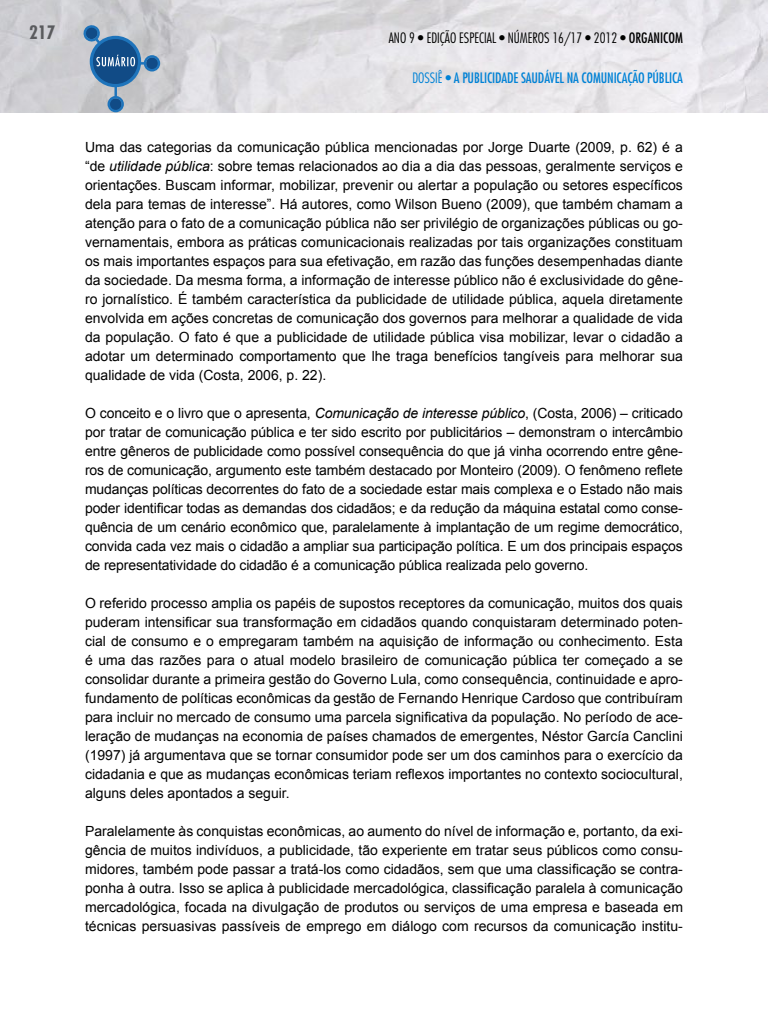
<style>
.page{position:relative;width:768px;height:1024px;background:#fff}
.page>*{position:absolute;margin:0;border:0;box-sizing:border-box;transform-origin:0 0}
.t1{font:700 condensed 18px "Futura Std";color:#5a5b5e}
.t2{font:14px/19px "Arial";color:#000;text-align:justify}
.t3{font:300 condensed 14px "Futura Std";color:#000}
.t4{font:condensed 14px "Futura Std";letter-spacing:-.01em;color:#0082d6}
.s1{font-weight:400}
.s2{font-weight:300}
.s3{font-style:italic}
</style>
<div class="page">
<img style="left:0;top:0;width:768px;height:113px">
<svg style="left:108px;top:86px;width:16px;height:26px"></svg>
<div style="left:90px;top:36px;width:51px;height:51px;background:#1e74bb;border-radius:50%"></div>
<div style="left:93px;top:39px;width:45px;height:45px;background:#114b86;border-radius:50%"></div>
<svg style="left:82px;top:24px;width:78px;height:48px"></svg>
<p class="t1" style="left:29px;top:21px;width:28px">217</p>
<p class="t3" style="left:389px;top:29px;width:296px">ANO 9 • EDIÇÃO ESPECIAL • NÚMEROS 16/17 • 2012 • <span class="s1">ORGANICOM</span></p>
<p class="t4" style="left:412px;top:69px;width:263px"><span class="s2">DOSSIÊ •</span> A PUBLICI DADE SAUDÁVEL NA COMUNICAÇÃO PÚBLICA</p>
<p class="t2" style="left:85px;top:138px;width:599px">Uma das categorias da comunicação pública mencionadas por Jorge Duarte (2009, p. 62) é a “de <span class="s3">utilidade pública</span>: sobre temas relacionados ao dia a dia das pessoas, geralmente serviços e orientações. Buscam informar, mobilizar, prevenir ou alertar a população ou setores específicos dela para temas de interesse”. Há autores, como Wilson Bueno (2009), que também chamam a atenção para o fato de a comunicação pública não ser privilégio de organizações públicas ou go&shy;vernamentais, embora as práticas comunicacionais realizadas por tais organizações constituam os mais importantes espaços para sua efetivação, em razão das funções desempenhadas diante da sociedade. Da mesma forma, a informação de interesse público não é exclusividade do gêne&shy;ro jornalístico. É também característica da publicidade de utilidade pública, aquela diretamente envolvida em ações concretas de comunicação dos governos para melhorar a qualidade de vida da população. O fato é que a publicidade de utilidade pública visa mobilizar, levar o cidadão a adotar um determinado comportamento que lhe traga benefícios tangíveis para melhorar sua qualidade de vida (Costa, 2006, p. 22).</p>
<p class="t2" style="left:85px;top:404px;width:599px">O conceito e o livro que o apresenta, <span class="s3">Comunicação de interesse público</span>, (Costa, 2006) – criticado por tratar de comunicação pública e ter sido escrito por publicitários – demonstram o intercâmbio entre gêneros de publicidade como possível consequência do que já vinha ocorrendo entre gêne&shy;ros de comunicação, argumento este também destacado por Monteiro (2009). O fenômeno reflete mudanças políticas decorrentes do fato de a sociedade estar mais complexa e o Estado não mais poder identificar todas as demandas dos cidadãos; e da redução da máquina estatal como conse&shy;quência de um cenário econômico que, paralelamente à implantação de um regime democrático, convida cada vez mais o cidadão a ampliar sua participação política. E um dos principais espaços de representatividade do cidadão é a comunicação pública realizada pelo governo.</p>
<p class="t2" style="left:85px;top:594px;width:599px">O referido processo amplia os papéis de supostos receptores da comunicação, muitos dos quais puderam intensificar sua transformação em cidadãos quando conquistaram determinado poten&shy;cial de consumo e o empregaram também na aquisição de informação ou conhecimento. Esta é uma das razões para o atual modelo brasileiro de comunicação pública ter começado a se consolidar durante a primeira gestão do Governo Lula, como consequência, continuidade e apro&shy;fundamento de políticas econômicas da gestão de Fernando Henrique Cardoso que contribuíram para incluir no mercado de consumo uma parcela significativa da população. No período de ace&shy;leração de mudanças na economia de países chamados de emergentes, Néstor García Canclini (1997) já argumentava que se tornar consumidor pode ser um dos caminhos para o exercício da cidadania e que as mudanças econômicas teriam reflexos importantes no contexto sociocultural, alguns deles apontados a seguir.</p>
<p class="t2" style="left:85px;top:822px;width:599px">Paralelamente às conquistas econômicas, ao aumento do nível de informação e, portanto, da exi&shy;gência de muitos indivíduos, a publicidade, tão experiente em tratar seus públicos como consu&shy;midores, também pode passar a tratá-los como cidadãos, sem que uma classificação se contra&shy;ponha à outra. Isso se aplica à publicidade mercadológica, classificação paralela à comunicação mercadológica, focada na divulgação de produtos ou serviços de uma empresa e baseada em técnicas persuasivas passíveis de emprego em diálogo com recursos da comunicação institu-</p>
</div>
